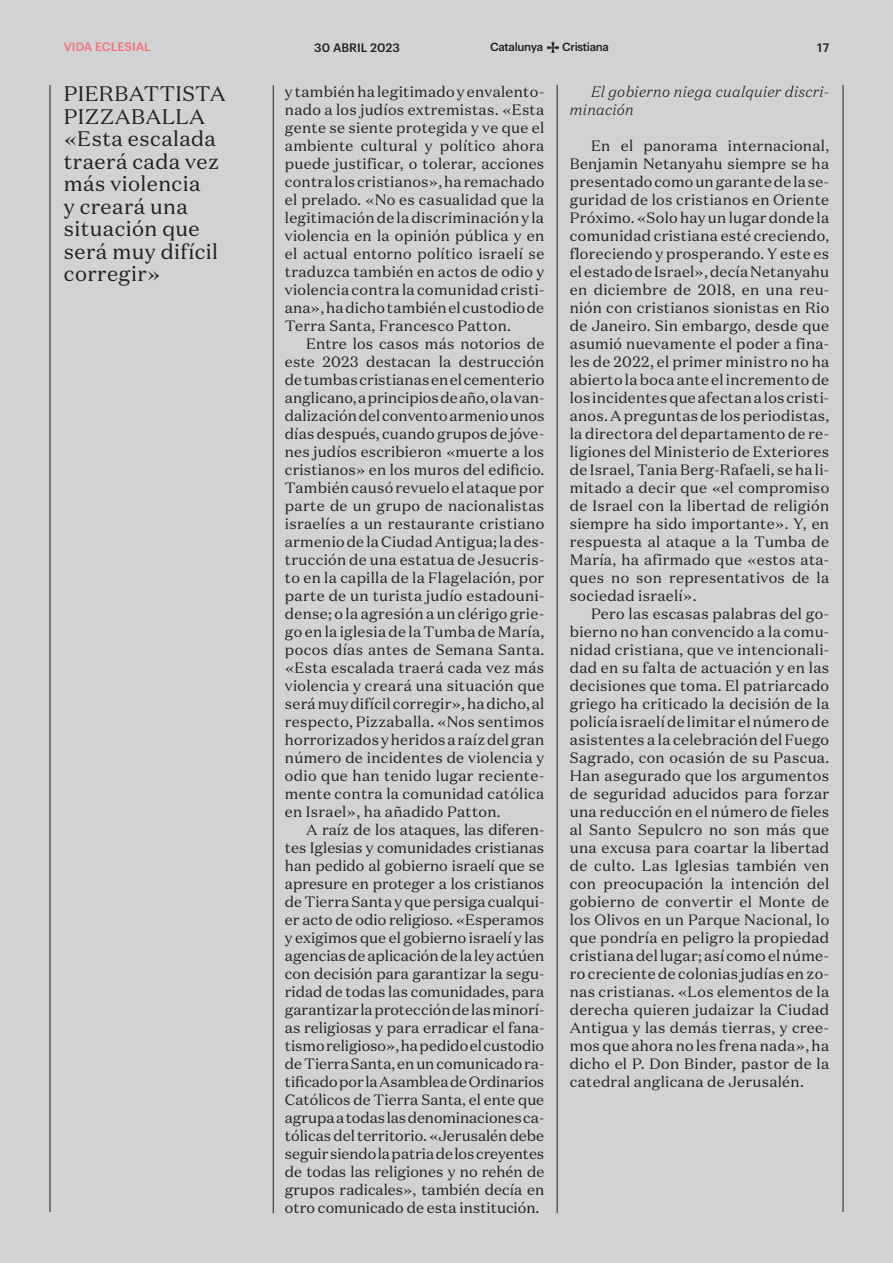
<style>
.page{position:relative;width:893px;height:1263px;background:#d1d2d4}
.page>*{position:absolute;margin:0;border:0;box-sizing:border-box;transform-origin:0 0}
.DESTACADO_OPINIO{font:21px/22.5px "Domaine Text";letter-spacing:.02em;color:#231f20}
.TEXTO_BASE_DOMAINE{font:15px/18px "Domaine Text";letter-spacing:.02em;color:#231f20;text-align:justify}
.TEXTO_BASE_DOMAINE-2{font:italic 300 15px/18px "Domaine Text";letter-spacing:.02em;color:#231f20}
.t1{font:500 12px "Graphik";color:#231f20}
.APARTATS_MARGE_SUPER{font:500 12px "Graphik";color:#f27278}
.t2{font:500 11.55px "Graphik";letter-spacing:-.03em;color:#1d1d1b}
</style>
<div class="page">
<hr style="left:843px;top:85px;width:1px;height:1127px;background:#231f20">
<svg style="left:547px;top:42px;width:12px;height:11px"></svg>
<hr style="left:50px;top:85px;width:1px;height:1127px;background:#231f20">
<hr style="left:557px;top:85px;width:1px;height:1128px;background:#231f20">
<hr style="left:273px;top:85px;width:1px;height:1128px;background:#231f20">
<p class="APARTATS_MARGE_SUPER" style="left:64px;top:38px;width:89px">VIDA ECLESIAL</p>
<p class="t1" style="left:314px;top:38px;width:87px">30 ABRIL 2023</p>
<p class="t2" style="left:490px;top:38px;width:54px">Catalunya</p>
<p class="t2" style="left:562px;top:38px;width:48px">Cristiana</p>
<p class="t1" style="left:817px;top:38px;width:13px">17</p>
<p class="DESTACADO_OPINIO" style="left:64px;top:82px;width:164px">PIERBATTISTA<br>PIZZABALLA</p>
<p class="DESTACADO_OPINIO" style="left:64px;top:127px;width:157px">«Esta escalada traerá cada vez más violencia<br>y creará una situación que será muy difícil corregir»</p>
<p class="TEXTO_BASE_DOMAINE" style="left:285px;top:83px;width:261px">y también ha legitimado y envalento&shy;nado a los judíos extremistas. «Esta gente se siente protegida y ve que el ambiente cultural y político ahora puede justificar, o tolerar, acciones contra los cristianos», ha remachado el prelado. «No es casualidad que la legitimación de la discriminación y la violencia en la opinión pública y en el actual entorno político israelí se traduzca también en actos de odio y violencia contra la comunidad cristi&shy;ana», ha dicho también el custodio de Terra Santa, Francesco Patton.</p>
<p class="TEXTO_BASE_DOMAINE" style="left:285px;top:335px;width:261px;text-indent:21px">Entre los casos más notorios de este 2023 destacan la destrucción de tumbas cristianas en el cementerio anglicano, a principios de año, o la van&shy;dalización del convento armenio unos días después, cuando grupos de jóve&shy;nes judíos escribieron «muerte a los cristianos» en los muros del edificio.<br>También causó revuelo el ataque por parte de un grupo de nacionalistas israelíes a un restaurante cristiano armenio de la Ciudad Antigua; la des&shy;trucción de una estatua de Jesucris&shy;to en la capilla de la Flagelación, por parte de un turista judío estadouni&shy;dense; o la agresión a un clérigo grie&shy;go en la iglesia de la Tumba de María, pocos días antes de Semana Santa. «Esta escalada traerá cada vez más violencia y creará una situación que será muy difícil corregir», ha dicho, al respecto, Pizzaballa. «Nos sentimos horrorizados y heridos a raíz del gran número de incidentes de violencia y odio que han tenido lugar reciente&shy;mente contra la comunidad católica en Israel», ha añadido Patton.</p>
<p class="TEXTO_BASE_DOMAINE" style="left:285px;top:821px;width:261px;text-indent:21px">A raíz de los ataques, las diferen&shy;tes Iglesias y comunidades cristianas han pedido al gobierno israelí que se apresure en proteger a los cristianos de Tierra Santa y que persiga cualqui&shy;er acto de odio religioso. «Esperamos y exigimos que el gobierno israelí y las agencias de aplicación de la ley actúen con decisión para garantizar la segu&shy;ridad de todas las comunidades, para garantizar la protección de las minorí&shy;as religiosas y para erradicar el fana&shy;tismo religioso», ha pedido el custodio de Tierra Santa, en un comunicado ra&shy;tificado por la Asamblea de Ordinarios Católicos de Tierra Santa, el ente que agrupa a todas las denominaciones ca&shy;tólicas del territorio. «Jerusalén debe seguir siendo la patria de los creyentes de todas las religiones y no rehén de grupos radicales», también decía en otro comunicado de esta institución.</p>
<p class="TEXTO_BASE_DOMAINE-2" style="left:570px;top:83px;width:261px;text-indent:21px">El gobierno niega cualquier discri&shy;minación</p>
<p class="TEXTO_BASE_DOMAINE" style="left:570px;top:137px;width:261px;text-indent:21px">En el panorama internacional, Benjamin Netanyahu siempre se ha presentado como un garante de la se&shy;guridad de los cristianos en Oriente Próximo. «Solo hay un lugar donde la comunidad cristiana esté creciendo, floreciendo y prosperando. Y este es el estado de Israel», decía Netanyahu en diciembre de 2018, en una reu&shy;nión con cristianos sionistas en Rio de Janeiro. Sin embargo, desde que asumió nuevamente el poder a fina&shy;les de 2022, el primer ministro no ha abierto la boca ante el incremento de los incidentes que afectan a los cristi&shy;anos. A preguntas de los periodistas, la directora del departamento de re&shy;ligiones del Ministerio de Exteriores de Israel, Tania Berg-Rafaeli, se ha li&shy;mitado a decir que «el compromiso de Israel con la libertad de religión siempre ha sido importante». Y, en respuesta al ataque a la Tumba de María, ha afirmado que «estos ata&shy;ques no son representativos de la sociedad israelí».</p>
<p class="TEXTO_BASE_DOMAINE" style="left:570px;top:605px;width:261px;text-indent:21px">Pero las escasas palabras del go&shy;bierno no han convencido a la comu&shy;nidad cristiana, que ve intencionali&shy;dad en su falta de actuación y en las decisiones que toma. El patriarcado griego ha criticado la decisión de la policía israelí de limitar el número de asistentes a la celebración del Fuego Sagrado, con ocasión de su Pascua.<br>Han asegurado que los argumentos de seguridad aducidos para forzar una reducción en el número de fieles al Santo Sepulcro no son más que una excusa para coartar la libertad de culto. Las Iglesias también ven con preocupación la intención del gobierno de convertir el Monte de los Olivos en un Parque Nacional, lo que pondría en peligro la propiedad cristiana del lugar; así como el núme&shy;ro creciente de colonias judías en zo&shy;nas cristianas. «Los elementos de la derecha quieren judaizar la Ciudad Antigua y las demás tierras, y cree&shy;mos que ahora no les frena nada», ha dicho el P. Don Binder, pastor de la catedral anglicana de Jerusalén.</p>
</div>
